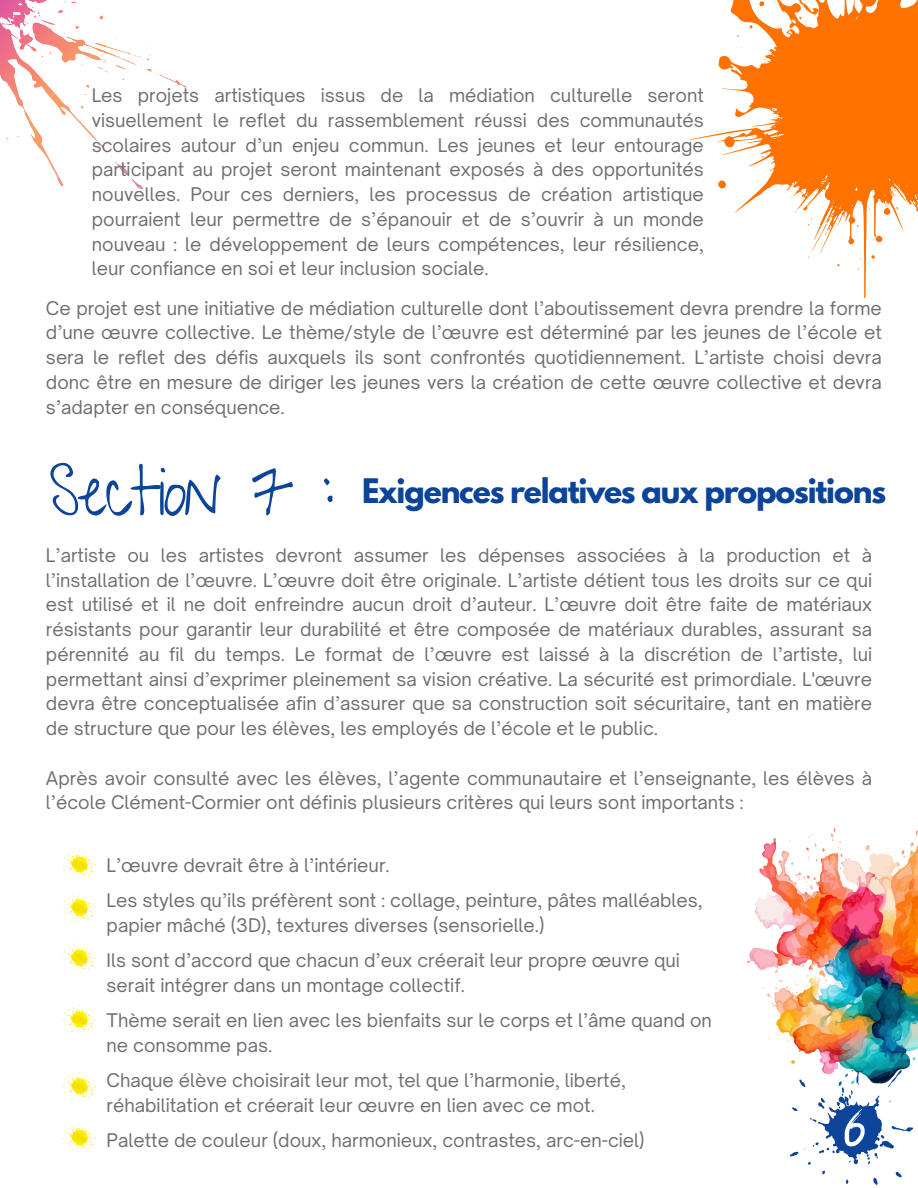
<style>
.page{position:relative;width:918px;height:1188px;background:#fff}
.page>*{position:absolute;margin:0;border:0;box-sizing:border-box;transform-origin:0 0}
.t1{font:69.15px "Give You Glory";letter-spacing:-.04em;color:#0b4499}
.t2{font:700 30px "League Spartan";letter-spacing:-.04em;color:#0b4499}
.t3{font:18px/24.8px "Open Sauce One";color:#6d6f75}
</style>
<div class="page">
<img style="left:747px;top:829px;width:171px;height:241px">
<svg style="left:689px;top:0;width:229px;height:298px"></svg>
<svg style="left:718px;top:180px;width:8px;height:8px"></svg>
<div style="left:884px;top:208px;width:6px;height:7px;background:#ff7200;border-radius:3px"></div>
<svg style="left:876px;top:236px;width:6px;height:6px"></svg>
<svg style="left:759px;top:1px;width:5px;height:6px"></svg>
<svg style="left:871px;top:255px;width:4px;height:4px"></svg>
<svg style="left:763px;top:58px;width:4px;height:5px"></svg>
<svg style="left:793px;top:0;width:25px;height:25px"></svg>
<svg style="left:759px;top:154px;width:5px;height:3px"></svg>
<svg style="left:785px;top:182px;width:21px;height:17px"></svg>
<svg style="left:808px;top:218px;width:32px;height:48px"></svg>
<svg style="left:886px;top:187px;width:27px;height:25px"></svg>
<svg style="left:770px;top:127px;width:5px;height:5px"></svg>
<svg style="left:822px;top:186px;width:6px;height:12px"></svg>
<svg style="left:769px;top:109px;width:8px;height:11px"></svg>
<img style="left:62px;top:849px;width:35px;height:28px">
<img style="left:63px;top:893px;width:34px;height:28px">
<img style="left:63px;top:943px;width:34px;height:28px">
<img style="left:62px;top:1004px;width:35px;height:28px">
<img style="left:62px;top:1071px;width:35px;height:28px">
<img style="left:62px;top:1122px;width:35px;height:28px">
<svg style="left:790px;top:1070px;width:123px;height:115px"></svg>
<p class="t3" style="left:92px;top:83px;width:614px;text-align:justify">Les projets artistiques issus de la médiation culturelle seront visuellement le reflet du rassemblement réussi des communautés scolaires autour d’un enjeu commun. Les jeunes et leur entourage participant au projet seront maintenant exposés à des opportunités nouvelles. Pour ces derniers, les processus de création artistique pourraient leur permettre de s’épanouir et de s’ouvrir à un monde nouveau : le développement de leurs compétences, leur résilience, leur confiance en soi et leur inclusion sociale.</p>
<p class="t3" style="left:46px;top:295px;width:837px;text-align:justify">Ce projet est une initiative de médiation culturelle dont l’aboutissement devra prendre la forme d’une œuvre collective. Le thème/style de l’œuvre est déterminé par les jeunes de l’école et sera le reflet des défis auxquels ils sont confrontés quotidiennement. L’artiste choisi devra donc être en mesure de diriger les jeunes vers la création de cette œuvre collective et devra s’adapter en conséquence.</p>
<p class="t1" style="left:46px;top:451px;width:289px">Section 7 :</p>
<p class="t2" style="left:362px;top:476px;width:526px">Exigences relatives aux propositions</p>
<p class="t3" style="left:46px;top:543px;width:828px;text-align:justify">L’artiste ou les artistes devront assumer les dépenses associées à la production et à l’installation de l’œuvre. L’œuvre doit être originale. L’artiste détient tous les droits sur ce qui est utilisé et il ne doit enfreindre aucun droit d’auteur. L’œuvre doit être faite de matériaux résistants pour garantir leur durabilité et être composée de matériaux durables, assurant sa pérennité au fil du temps. Le format de l’œuvre est laissé à la discrétion de l’artiste, lui permettant ainsi d’exprimer pleinement sa vision créative. La sécurité est primordiale. L'œuvre devra être conceptualisée afin d’assurer que sa construction soit sécuritaire, tant en matière de structure que pour les élèves, les employés de l’école et le public.</p>
<h1 class="t3" style="left:46px;top:765px;width:828px">Après avoir consulté avec les élèves, l’agente communautaire et l’enseignante, les élèves à l’école Clément-Cormier ont définis plusieurs critères qui leurs sont importants :</h1>
<h2 class="t3" style="left:107px;top:853px;width:285px">L’œuvre devrait être à l’intérieur.</h2>
<p class="t3" style="left:107px;top:888px;width:598px">Les styles qu’ils préfèrent sont : collage, peinture, pâtes malléables, papier mâché (3D), textures diverses (sensorielle.)</p>
<p class="t3" style="left:107px;top:948px;width:575px">Ils sont d’accord que chacun d’eux créerait leur propre œuvre qui serait intégrer dans un montage collectif.</p>
<p class="t3" style="left:107px;top:1008px;width:607px">Thème serait en lien avec les bienfaits sur le corps et l’âme quand on ne consomme pas.</p>
<p class="t3" style="left:107px;top:1068px;width:521px">Chaque élève choisirait leur mot, tel que l’harmonie, liberté, réhabilitation et créerait leur œuvre en lien avec ce mot.</p>
<p class="t3" style="left:107px;top:1128px;width:539px">Palette de couleur (doux, harmonieux, contrastes, arc-en-ciel)</p>
</div>
